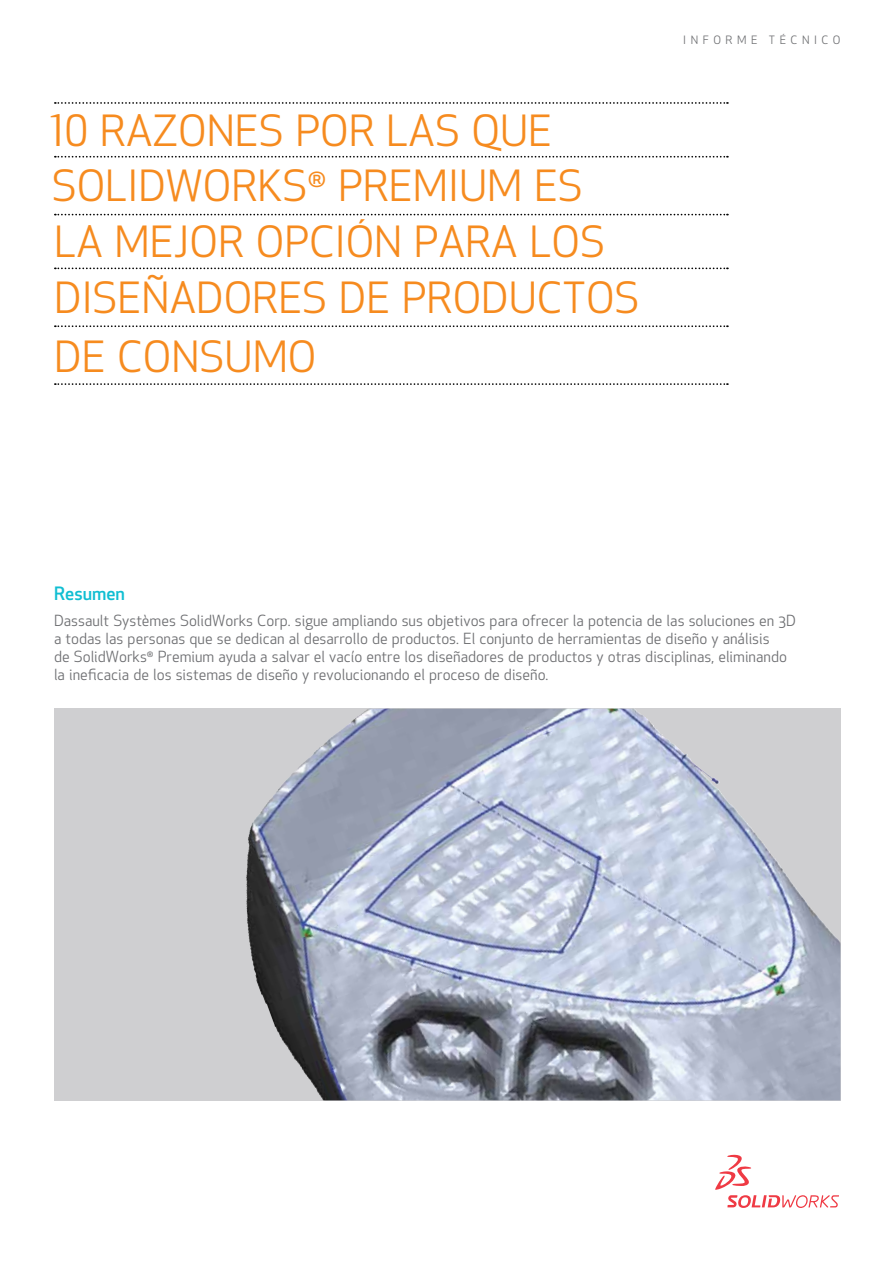
<style>
.page{position:relative;width:893px;height:1263px;background:#fff}
.page>*{position:absolute;margin:0;border:0;box-sizing:border-box;transform-origin:0 0}
.t1{font:42px/56.6px "SW Apex New";color:#f68b1f}
.t2{font:500 18px "SW Apex New";color:#10bed2}
.t3{font:15px/18px "SW Apex New";color:#6d6e71}
.t4{font:11.25px "SW Apex New";letter-spacing:.4em;color:#6d6e71}
</style>
<div class="page">
<svg style="left:55px;top:156px;width:673px;height:2px"></svg>
<svg style="left:55px;top:214px;width:673px;height:1px"></svg>
<svg style="left:55px;top:102px;width:673px;height:2px"></svg>
<svg style="left:55px;top:267px;width:673px;height:2px"></svg>
<svg style="left:55px;top:325px;width:673px;height:2px"></svg>
<svg style="left:54px;top:708px;width:786px;height:393px;background:#b5bac5"></svg>
<img style="left:289px;top:709px;width:80px;height:67px">
<svg style="left:55px;top:383px;width:673px;height:2px"></svg>
<svg style="left:715px;top:1155px;width:124px;height:53px"></svg>
<h1 class="t1" style="left:51px;top:102px;width:585px">10 razones por las que<br>SolidWorks<sup>®</sup> Premium es<br>la mejor opc ión para los diseñadores de productos de consumo</h1>
<p class="t4" style="left:683px;top:32px;width:42px">IN FORM</p>
<p class="t4" style="left:751px;top:32px;width:90px">E TÉCNI CO</p>
<p class="t2" style="left:54px;top:582px;width:73px">Resumen</p>
<p class="t3" style="left:54px;top:611px;width:743px">Dassault Systèmes SolidWorks Corp. sigue ampliando sus objetivos para ofrecer la potencia de las soluciones en 3D a todas las personas que se dedican al desarrollo de productos. El conjunto de herramientas de diseño y análisis<br>de SolidWorks<sup>®</sup> Premium ayuda a salvar el vacío entre los diseñadores de productos y otras disciplinas, eliminando la ineficacia de los sistemas de diseño y revolucionando el proceso de diseño.</p>
</div>
